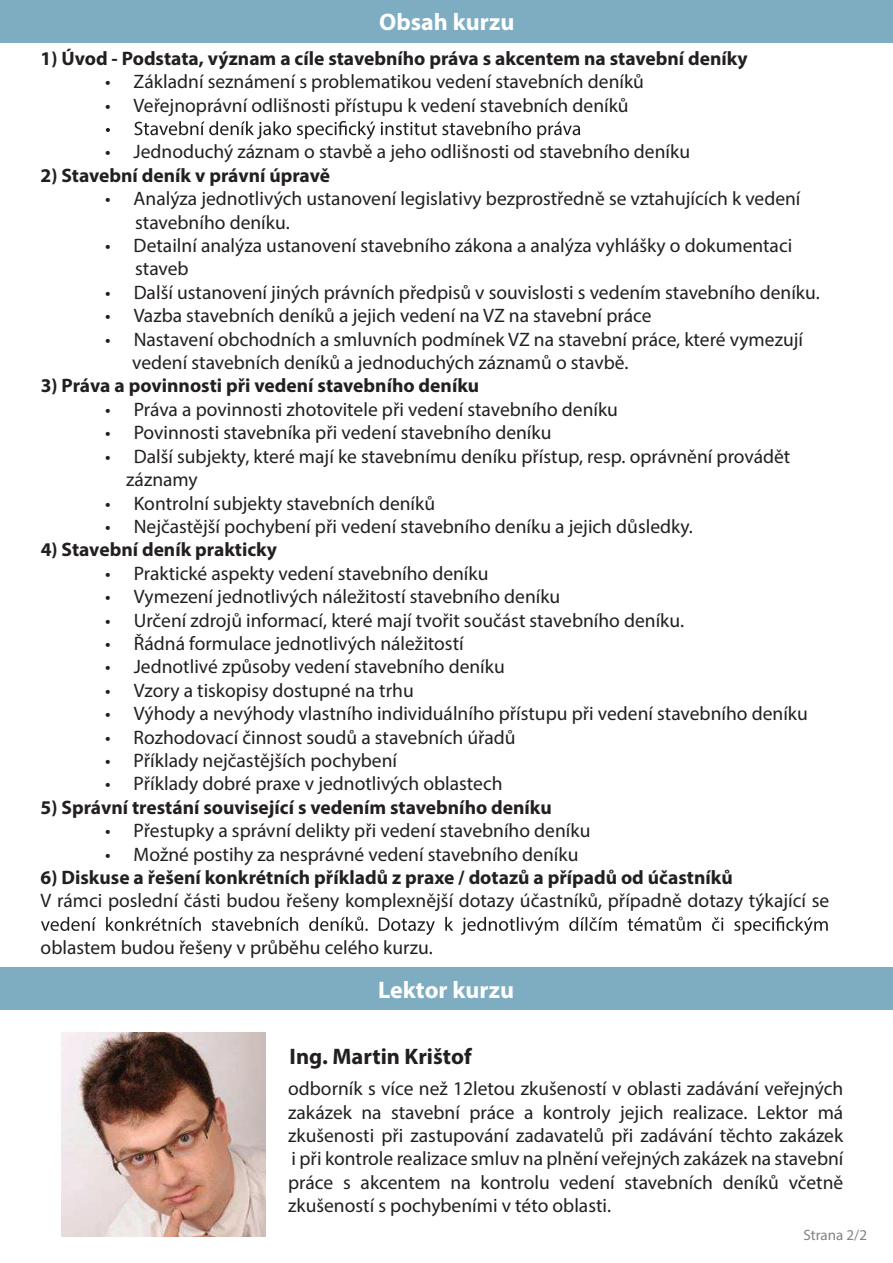
<style>
.page{position:relative;width:893px;height:1263px;background:#fff}
.page>*{position:absolute;margin:0;border:0;box-sizing:border-box;transform-origin:0 0}
.t1{font:700 24px "Myriad Pro";color:#fff}
.t2{font:700 22.5px "Myriad Pro";color:#231f20}
.t3{font:19.5px/23.4px "Myriad Pro";color:#231f20}
.t4{font:700 19.5px "Myriad Pro";color:#231f20}
.t5{font:15px "Myriad Pro";color:#808285}
</style>
<div class="page">
<div style="left:0;top:0;width:893px;height:42px;background:#7eadc2"></div>
<div style="left:0;top:968px;width:893px;height:42px;background:#7eadc2"></div>
<svg style="left:106px;top:121px;width:474px;height:18px"></svg>
<svg style="left:41px;top:917px;width:787px;height:18px"></svg>
<img style="left:61px;top:1032px;width:204px;height:204px">
<p class="t1" style="left:379px;top:6px;width:137px">Obsah kurzu</p>
<p class="t4" style="left:41px;top:46px;width:709px">1) Úvod - Podstata, význam a cíle stavebního práva s akcentem na stavební deníky</p>
<p class="t3" style="left:105px;top:70px;width:540px">• Základní seznámení s problematikou vedení stavebních deníků</p>
<p class="t3" style="left:105px;top:93px;width:525px">• Veřejnoprávní odlišnosti přístupu k vedení stavebních deníků</p>
<p class="t3" style="left:105px;top:140px;width:586px">• Jednoduchý záznam o stavbě a jeho odlišnosti od stavebního deníku</p>
<p class="t4" style="left:41px;top:163px;width:291px">2) Stavební deník v právní úpravě</p>
<p class="t3" style="left:135px;top:187px;width:667px;text-indent:-30px">• Analýza jednotlivých ustanovení legislativy bezprostředně se vztahujících k vedení stavebního deníku.</p>
<p class="t3" style="left:135px;top:234px;width:659px;text-indent:-30px">• Detailní analýza ustanovení stavebního zákona a analýza vyhlášky o dokumentaci staveb</p>
<p class="t3" style="left:105px;top:280px;width:716px">• Další ustanovení jiných právních předpisů v souvislosti s vedením stavebního deníku.</p>
<p class="t3" style="left:105px;top:304px;width:548px">• Vazba stavebních deníků a jejich vedení na VZ na stavební práce</p>
<p class="t3" style="left:132px;top:327px;width:672px;text-indent:-27px">• Nastavení obchodních a smluvních podmínek VZ na stavební práce, které vymezují vedení stavebních deníků a jednoduchých záznamů o stavbě.</p>
<p class="t4" style="left:41px;top:373px;width:440px">3) Práva a povinnosti při vedení stavebního deníku</p>
<p class="t3" style="left:105px;top:397px;width:514px">• Práva a povinnosti zhotovitele při vedení stavebního deníku</p>
<p class="t3" style="left:105px;top:421px;width:448px">• Povinnosti stavebníka při vedení stavebního deníku</p>
<p class="t3" style="left:126px;top:444px;width:666px;text-indent:-21px">• Další subjekty, které mají ke stavebnímu deníku přístup, resp. oprávnění provádět záznamy</p>
<p class="t3" style="left:105px;top:491px;width:331px">• Kontrolní subjekty stavebních deníků</p>
<p class="t3" style="left:105px;top:514px;width:589px">• Nejčastější pochybení při vedení stavebního deníku a jejich důsledky.</p>
<p class="t4" style="left:41px;top:537px;width:238px">4) Stavební deník prakticky</p>
<p class="t3" style="left:105px;top:561px;width:385px">• Praktické aspekty vedení stavebního deníku</p>
<p class="t3" style="left:105px;top:585px;width:457px">• Vymezení jednotlivých náležitostí stavebního deníku</p>
<p class="t3" style="left:105px;top:608px;width:580px">• Určení zdrojů informací, které mají tvořit součást stavebního deníku.</p>
<p class="t3" style="left:105px;top:631px;width:360px">• Řádná formulace jednotlivých náležitostí</p>
<p class="t3" style="left:105px;top:655px;width:401px">• Jednotlivé způsoby vedení stavebního deníku</p>
<p class="t3" style="left:105px;top:678px;width:310px">• Vzory a tiskopisy dostupné na trhu</p>
<p class="t3" style="left:105px;top:702px;width:704px">• Výhody a nevýhody vlastního individuálního přístupu při vedení stavebního deníku</p>
<p class="t3" style="left:105px;top:725px;width:412px">• Rozhodovací činnost soudů a stavebních úřadů</p>
<p class="t3" style="left:105px;top:748px;width:293px">• Příklady nejčastějších pochybení</p>
<p class="t3" style="left:105px;top:772px;width:399px">• Příklady dobré praxe v jednotlivých oblastech</p>
<p class="t4" style="left:41px;top:794px;width:513px">5) Správní trestání související s vedením stavebního deníku</p>
<p class="t3" style="left:105px;top:818px;width:487px">• Přestupky a správní delikty při vedení stavebního deníku</p>
<p class="t3" style="left:105px;top:842px;width:475px">• Možné postihy za nesprávné vedení stavebního deníku</p>
<p class="t4" style="left:41px;top:865px;width:694px">6) Diskuse a řešení konkrétních příkladů z praxe / dotazů a případů od účastníků</p>
<p class="t3" style="left:41px;top:889px;width:790px">V rámci poslední části budou řešeny komplexnější dotazy účastníků, případně dotazy týkající se</p>
<p class="t3" style="left:41px;top:935px;width:394px">oblastem budou řešeny v průběhu celého kurzu.</p>
<p class="t1" style="left:378px;top:974px;width:137px">Lektor kurzu</p>
<p class="t2" style="left:290px;top:1041px;width:184px">Ing. Martin Krištof</p>
<p class="t3" style="left:288px;top:1077px;width:557px;text-align:justify">odborník s více než 12letou zkušeností v oblasti zadávání veřejných zakázek na stavební práce a kontroly jejich realizace. Lektor má zkušenosti při zastupování zadavatelů při zadávání těchto zakázek i při kontrole realizace smluv na plnění veřejných zakázek na stavební práce s akcentem na kontrolu vedení stavebních deníků včetně zkušeností s pochybeními v této oblasti.</p>
<p class="t5" style="left:803px;top:1225px;width:65px">Strana 2/2</p>
</div>
